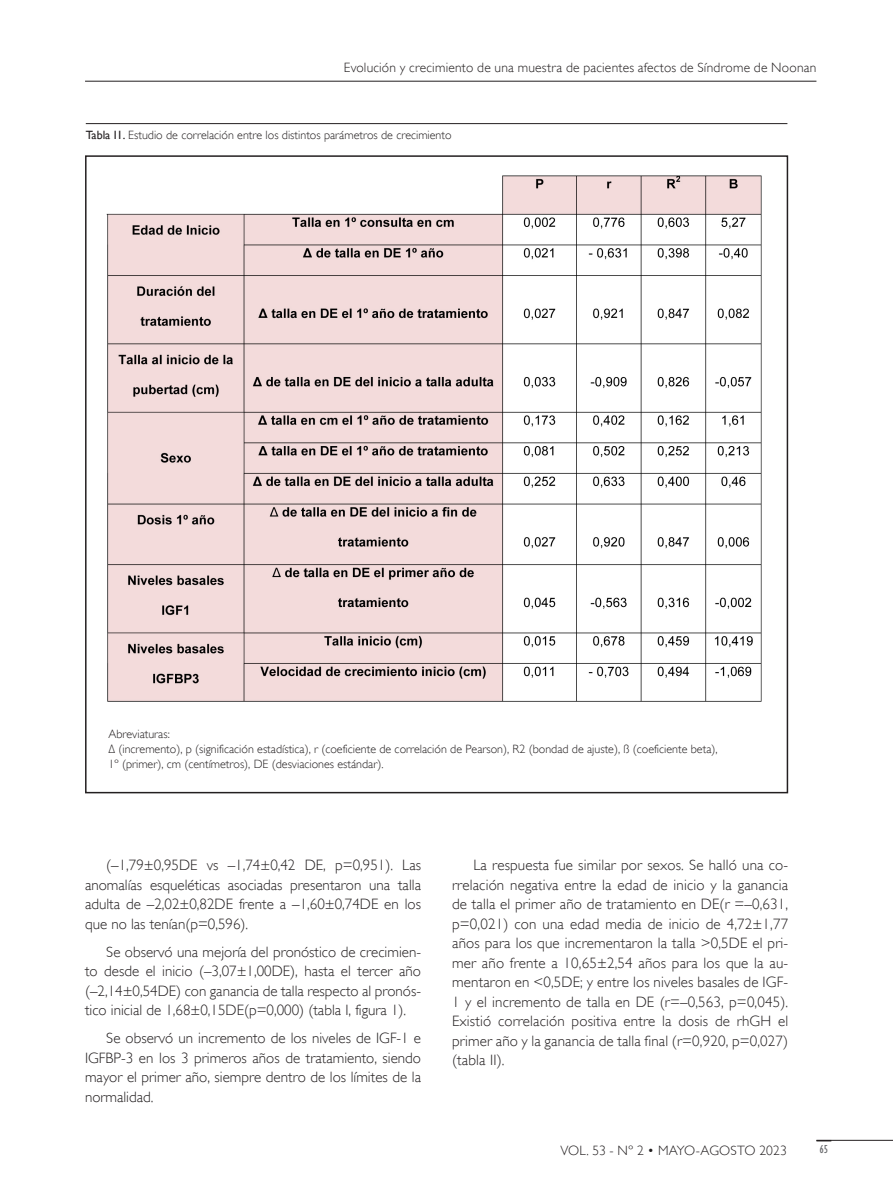
<style>
.page{position:relative;width:893px;height:1191px;background:#fff}
.page>*{position:absolute;margin:0;border:0;box-sizing:border-box;transform-origin:0 0}
._10-Texto_Común{font:300 15px/19.5px "Gill Sans";color:#231f20;text-align:justify}
._00-Boletin_cabecera{font:300 13.5px "Gill Sans";letter-spacing:.015em;color:#231f20}
._10-Texto_Común-2{font:300 12px "Gill Sans";color:#231f20}
._12-Tabla{font:300 12px "Gill Sans";color:#231f20}
._00-Numero_de_folio{font:condensed 12px "Gill Sans";color:#6c6d70}
.s1{font-weight:400}
</style>
<div class="page">
<hr style="left:85px;top:81px;width:731px;height:1px;background:#231f20">
<hr style="left:816px;top:1140px;width:77px;height:1px;background:#231f20">
<hr style="left:86px;top:123px;width:701px;height:1px;background:#231f20">
<img style="left:106px;top:175px;width:656px;height:527px">
<p class="_00-Boletin_cabecera" style="left:344px;top:60px;width:474px">Evolución y crecimiento de una muestra de pacientes afectos de Síndrome de Noonan</p>
<p class="_12-Tabla" style="left:86px;top:128px;width:367px"><span class="s1">Tabla I1.</span> Estudio de correlación entre los distintos parámetros de crecimiento</p>
<p class="_10-Texto_Común-2" style="left:108px;top:727px;width:63px">Abreviaturas:</p>
<p class="_10-Texto_Común-2" style="left:118px;top:742px;width:601px">(incremento), p (significación estadística), r (coeficiente de correlación de Pearson), R2 (bondad de ajuste), ß (coeficiente beta),</p>
<p class="_10-Texto_Común-2" style="left:108px;top:757px;width:277px">1º (primer), cm (centímetros), DE (desviaciones estándar).</p>
<p class="_10-Texto_Común" style="left:85px;top:855px;width:338px;text-indent:21px">(–1,79±0,95DE vs –1,74±0,42 DE, p=0,951). Las anomalías esqueléticas asociadas presentaron una talla adulta de –2,02±0,82DE frente a –1,60±0,74DE en los que no las tenían(p=0,596).</p>
<p class="_10-Texto_Común" style="left:85px;top:941px;width:338px;text-indent:21px">Se observó una mejoría del pronóstico de crecimien&shy;to desde el inicio (–3,07±1,00DE), hasta el tercer año (–2,14±0,54DE) con ganancia de talla respecto al pronós&shy;tico inicial de 1,68±0,15DE(p=0,000) (tabla I, figura 1).</p>
<p class="_10-Texto_Común" style="left:85px;top:1028px;width:338px;text-indent:21px">Se observó un incremento de los niveles de IGF-1 e IGFBP-3 en los 3 primeros años de tratamiento, siendo mayor el primer año, siempre dentro de los límites de la normalidad.</p>
<p class="_10-Texto_Común" style="left:452px;top:855px;width:338px;text-indent:21px">La respuesta fue similar por sexos. Se halló una co&shy;rrelación negativa entre la edad de inicio y la ganancia de talla el primer año de tratamiento en DE(r =–0,631, p=0,021) con una edad media de inicio de 4,72±1,77 años para los que incrementaron la talla &gt;0,5DE el pri&shy;mer año frente a 10,65±2,54 años para los que la au&shy;mentaron en &lt;0,5DE; y entre los niveles basales de IGF-1 y el incremento de talla en DE (r=–0,563, p=0,045).<br>Existió correlación positiva entre la dosis de rhGH el primer año y la ganancia de talla final (r=0,920, p=0,027) (tabla II).</p>
<p class="_00-Boletin_cabecera" style="left:560px;top:1142px;width:228px">VOL. 53 - Nº 2 • MAYO-AGOSTO 2023</p>
<p class="_00-Numero_de_folio" style="left:819px;top:1142px;width:10px">65</p>
</div>
